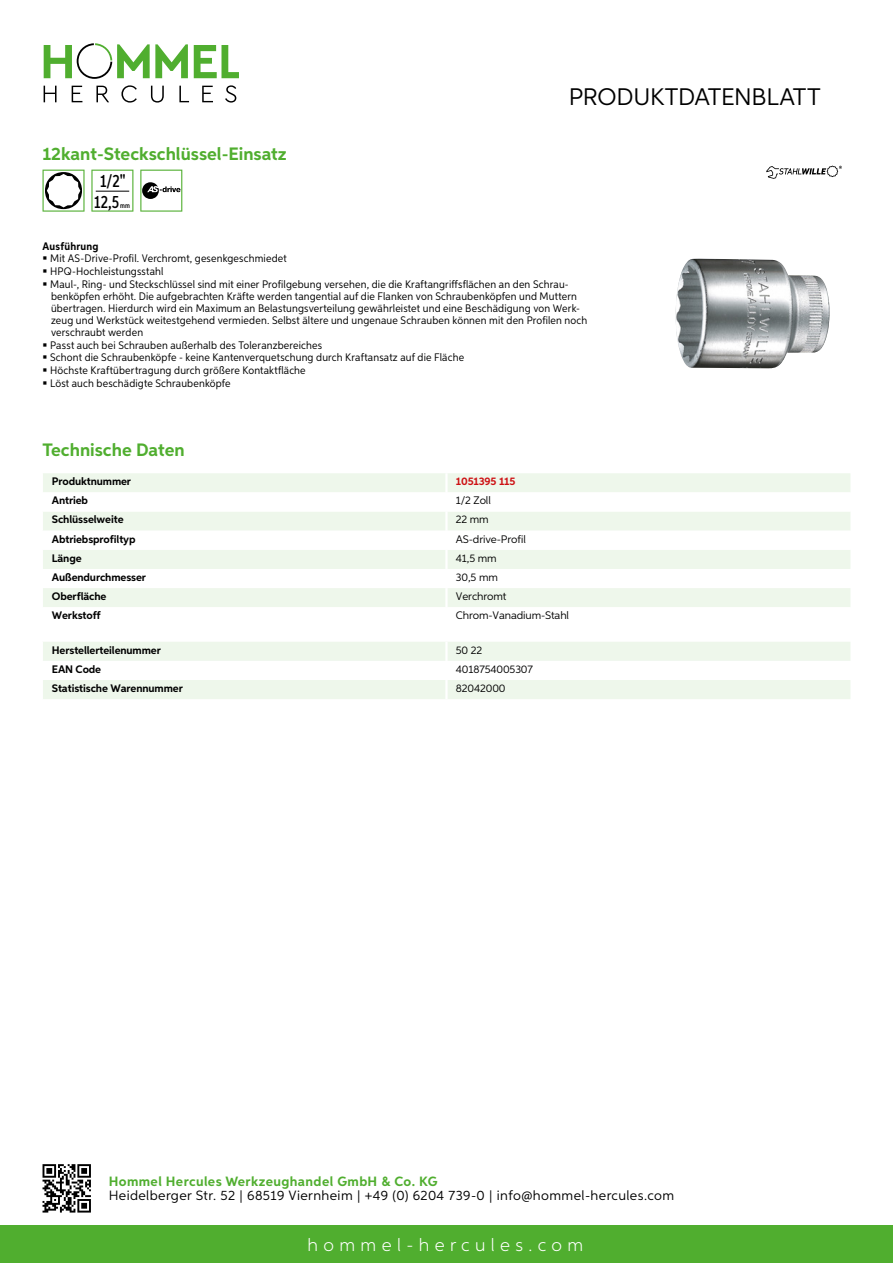
<style>
.page{position:relative;width:893px;height:1263px;background:#fff}
.page>*{position:absolute;margin:0;border:0;box-sizing:border-box;transform-origin:0 0}
.t1{font:24px "Aspira";letter-spacing:-.01em;color:#000}
.t2{font:700 18px "Aspira";color:#50ae2f}
.t3{font:300 18px "Aspira";letter-spacing:.3em;color:#fff}
.t4{font:500 17.85px/20.4px "Aspira XX Nar";color:#000;text-align:center}
.t5{font:13.5px "Aspira";letter-spacing:.03em;color:#000}
.t6{font:700 13.5px "Aspira";letter-spacing:.03em;color:#50ae2f}
.t7{font:10.95px/12.5px "Aspira Nar";letter-spacing:.015em;color:#000}
.t8{font:700 10.95px "Aspira";letter-spacing:-.01em;color:#000}
.t9{font:10.95px "Aspira";letter-spacing:-.01em;color:#000}
.t10{font:700 10.95px "Aspira";letter-spacing:-.01em;color:#cd1013}
.t11{font:700 10.95px "Aspira Nar";letter-spacing:.02em;color:#000}
.t12{font:500 7.35px "Aspira XX Nar";color:#000}
</style>
<div class="page">
<div style="left:0;top:1226px;width:893px;height:37px;background:#50ae2f"></div>
<svg style="left:43px;top:1164px;width:48px;height:48px"></svg>
<svg style="left:194px;top:45px;width:45px;height:33px"></svg>
<svg style="left:44px;top:43px;width:144px;height:36px"></svg>
<svg style="left:44px;top:86px;width:13px;height:16px"></svg>
<svg style="left:72px;top:86px;width:10px;height:16px"></svg>
<svg style="left:96px;top:86px;width:13px;height:16px"></svg>
<svg style="left:121px;top:85px;width:16px;height:18px"></svg>
<svg style="left:151px;top:86px;width:13px;height:17px"></svg>
<svg style="left:179px;top:86px;width:10px;height:16px"></svg>
<svg style="left:202px;top:86px;width:11px;height:16px"></svg>
<svg style="left:225px;top:85px;width:11px;height:18px"></svg>
<div style="left:43px;top:473px;width:807px;height:19px;background:#eef7eb"></div>
<svg style="left:43px;top:512px;width:807px;height:95px;fill:#eef7eb"></svg>
<hr style="left:445px;top:473px;width:3px;height:19px;background:#fff">
<hr style="left:445px;top:511px;width:3px;height:20px;background:#fff">
<hr style="left:445px;top:531px;width:3px;height:19px;background:#fff">
<hr style="left:445px;top:550px;width:3px;height:19px;background:#fff">
<hr style="left:445px;top:569px;width:3px;height:19px;background:#fff">
<hr style="left:445px;top:588px;width:3px;height:19px;background:#fff">
<svg style="left:43px;top:642px;width:807px;height:57px"></svg>
<hr style="left:445px;top:680px;width:3px;height:19px;background:#fff">
<svg style="left:43px;top:170px;width:42px;height:42px"></svg>
<svg style="left:91px;top:170px;width:42px;height:42px"></svg>
<hr style="left:96px;top:191px;width:33px;height:1px;background:#000">
<svg style="left:140px;top:170px;width:42px;height:42px"></svg>
<img style="left:675px;top:259px;width:155px;height:110px">
<svg style="left:766px;top:166px;width:76px;height:13px"></svg>
<h2 class="t2" style="left:43px;top:142px;width:246px">12kant-Steckschlüssel-Einsatz</h2>
<h3 class="t4" style="left:94px;top:171px;width:33px">1/2"<br>12,5</h3>
<p class="t12" style="left:120px;top:201px;width:11px">mm</p>
<h1 class="t1" style="left:569px;top:82px;width:253px">Produktdatenblatt</h1>
<p class="t11" style="left:43px;top:239px;width:58px">Ausführung</p>
<p class="t7" style="left:50px;top:252px;width:539px">Mit AS-Drive-Profil. Verchromt, gesenkgeschmiedet<br>HPQ-Hochleistungsstahl<br>Maul-, Ring- und Steckschlüssel sind mit einer Profilgebung versehen, die die Kraftangriffsflächen an den Schrau&shy;benköpfen erhöht. Die aufgebrachten Kräfte werden tangential auf die Flanken von Schraubenköpfen und Muttern übertragen. Hierdurch wird ein Maximum an Belastungsverteilung gewährleistet und eine Beschädigung von Werk&shy;zeug und Werkstück weitestgehend vermieden. Selbst ältere und ungenaue Schrauben können mit den Profilen noch verschraubt werden<br>Passt auch bei Schrauben außerhalb des Toleranzbereiches<br>Schont die Schraubenköpfe - keine Kantenverquetschung durch Kraftansatz auf die Fläche<br>Höchste Kraftübertragung durch größere Kontaktfläche<br>Löst auch beschädigte Schraubenköpfe</p>
<h2 class="t2" style="left:43px;top:439px;width:144px">Technische Daten</h2>
<p class="t8" style="left:52px;top:475px;width:81px">Produktnummer</p>
<p class="t10" style="left:456px;top:475px;width:61px">1051395 115</p>
<p class="t8" style="left:52px;top:494px;width:38px">Antrieb</p>
<p class="t9" style="left:456px;top:494px;width:36px">1/2 Zoll</p>
<p class="t8" style="left:52px;top:513px;width:73px">Schlüsselweite</p>
<p class="t9" style="left:456px;top:513px;width:34px">22 mm</p>
<p class="t8" style="left:52px;top:532px;width:85px">Abtriebsprofiltyp</p>
<p class="t9" style="left:456px;top:532px;width:72px">AS-drive-Profil</p>
<p class="t8" style="left:52px;top:551px;width:31px">Länge</p>
<p class="t9" style="left:456px;top:551px;width:42px">41,5 mm</p>
<p class="t8" style="left:52px;top:570px;width:96px">Außendurchmesser</p>
<p class="t9" style="left:456px;top:570px;width:44px">30,5 mm</p>
<p class="t8" style="left:52px;top:589px;width:56px">Oberfläche</p>
<p class="t9" style="left:456px;top:589px;width:52px">Verchromt</p>
<p class="t8" style="left:52px;top:609px;width:50px">Werkstoff</p>
<p class="t9" style="left:456px;top:609px;width:115px">Chrom-Vanadium-Stahl</p>
<p class="t8" style="left:52px;top:643px;width:111px">Herstellerteilenummer</p>
<p class="t9" style="left:456px;top:643px;width:28px">50 22</p>
<p class="t8" style="left:52px;top:662px;width:51px">EAN Code</p>
<p class="t9" style="left:456px;top:662px;width:79px">4018754005307</p>
<p class="t8" style="left:52px;top:681px;width:132px">Statistische Warennummer</p>
<p class="t9" style="left:456px;top:681px;width:51px">82042000</p>
<p class="t6" style="left:109px;top:1172px;width:330px">Hommel Hercules Werkzeughandel GmbH &amp; Co. KG</p>
<p class="t5" style="left:109px;top:1187px;width:567px">Heidelberger Str. 52 | 68519 Viernheim | +49 (0) 6204 739-0 | info@hommel-hercules.com</p>
<h2 class="t3" style="left:307px;top:1234px;width:277px">hommel-hercules.com</h2>
</div>
